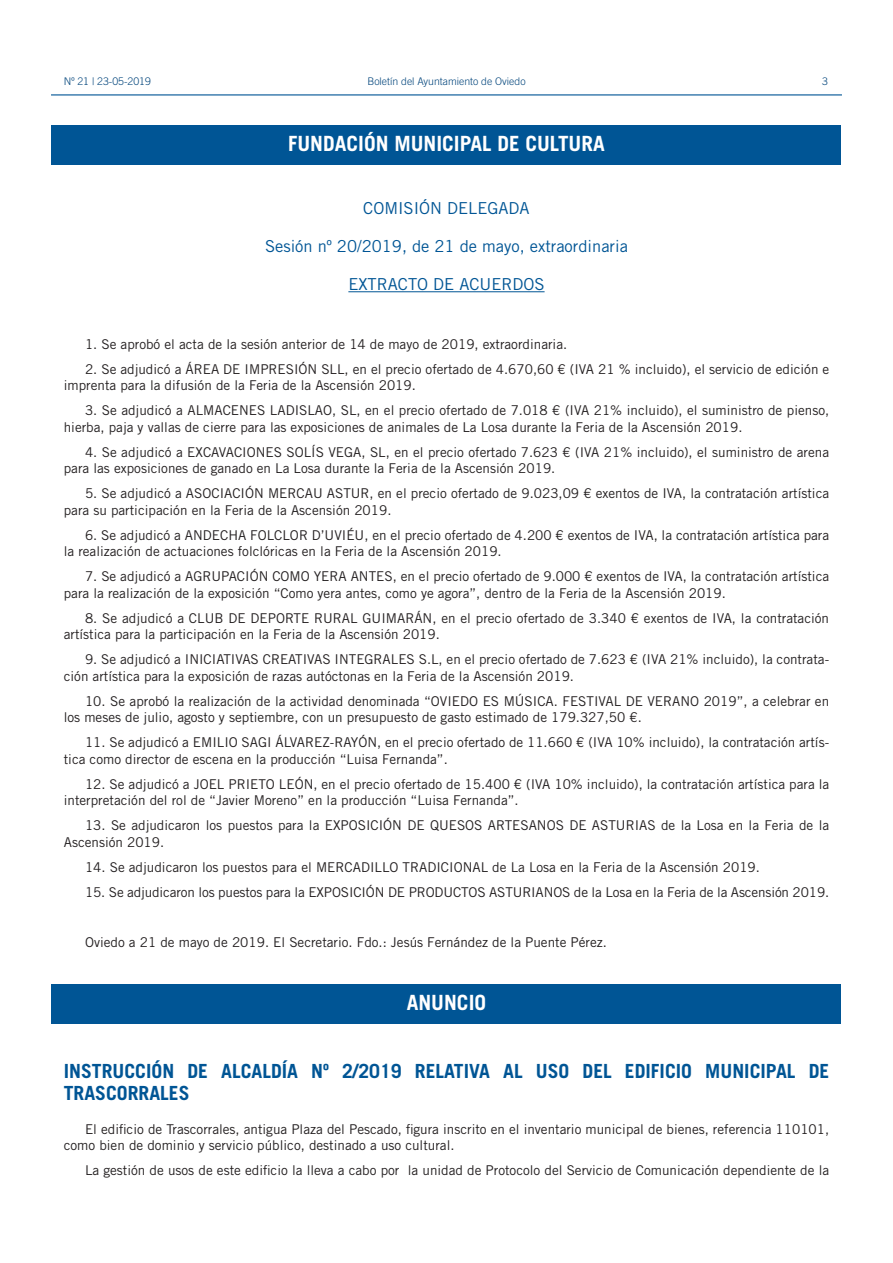
<style>
.page{position:relative;width:893px;height:1263px;background:#fff}
.page>*{position:absolute;margin:0;border:0;box-sizing:border-box;transform-origin:0 0}
.SECCIONES{font:700 21px "Trade Gothic LT Std";color:#fff}
.TÍTULOS_ANUNCIOS_tra{font:700 19.5px/22.5px "Trade Gothic LT Std";color:#005595}
.SESIONES_trade{font:16.5px "Trade Gothic LT Std";color:#005595}
.EXTRACTO_DE_ACUERDOS{font:16.5px "Trade Gothic LT Std";color:#005595}
.TEXTO_BIM_trade{font:13.5px/16.5px "Trade Gothic LT Std";color:#231f20}
.t1{font:300 10.5px "Trade Gothic LT Std";color:#00447b}
</style>
<div class="page">
<hr style="left:51px;top:94px;width:791px;height:1px;background:#005595">
<hr style="left:348px;top:291px;width:197px;height:1px;background:#005595">
<div style="left:52px;top:126px;width:789px;height:39px;background:#005595"></div>
<div style="left:52px;top:984px;width:789px;height:39px;background:#005595"></div>
<p class="t1" style="left:64px;top:75px;width:89px">Nº 21 | 23-05-2019</p>
<p class="t1" style="left:367px;top:75px;width:160px">Boletín del Ayuntamiento de Oviedo</p>
<p class="t1" style="left:822px;top:75px;width:7px">3</p>
<p class="SECCIONES" style="left:288px;top:131px;width:318px">FUNDACIÓN MUNICIPAL DE CULTURA</p>
<p class="SESIONES_trade" style="left:363px;top:198px;width:168px">COMISIÓN DELEGADA</p>
<p class="SESIONES_trade" style="left:265px;top:236px;width:364px">Sesión nº 20/2019, de 21 de mayo, extraordinaria</p>
<p class="EXTRACTO_DE_ACUERDOS" style="left:348px;top:274px;width:198px">EXTRACTO DE ACUERDOS</p>
<p class="TEXTO_BIM_trade" style="left:85px;top:335px;width:484px">1. Se aprobó el acta de la sesión anterior de 14 de mayo de 2019, extraordinaria.</p>
<p class="TEXTO_BIM_trade" style="left:64px;top:360px;width:767px;text-indent:21px">2. Se adjudicó a ÁREA DE IMPRESIÓN SLL, en el precio ofertado de 4.670,60 € (IVA 21 % incluido), el servicio de edición e imprenta para la difusión de la Feria de la Ascensión 2019.</p>
<p class="TEXTO_BIM_trade" style="left:64px;top:402px;width:767px;text-indent:21px">3. Se adjudicó a ALMACENES LADISLAO, SL, en el precio ofertado de 7.018 € (IVA 21% incluido), el suministro de pienso, hierba, paja y vallas de cierre para las exposiciones de animales de La Losa durante la Feria de la Ascensión 2019.</p>
<p class="TEXTO_BIM_trade" style="left:64px;top:443px;width:767px;text-indent:21px">4. Se adjudicó a EXCAVACIONES SOLÍS VEGA, SL, en el precio ofertado 7.623 € (IVA 21% incluido), el suministro de arena para las exposiciones de ganado en La Losa durante la Feria de la Ascensión 2019.</p>
<p class="TEXTO_BIM_trade" style="left:64px;top:485px;width:767px;text-indent:21px">5. Se adjudicó a ASOCIACIÓN MERCAU ASTUR, en el precio ofertado de 9.023,09 € exentos de IVA, la contratación artística para su participación en la Feria de la Ascensión 2019.</p>
<p class="TEXTO_BIM_trade" style="left:64px;top:526px;width:767px;text-indent:21px">6. Se adjudicó a ANDECHA FOLCLOR D’UVIÉU, en el precio ofertado de 4.200 € exentos de IVA, la contratación artística para la realización de actuaciones folclóricas en la Feria de la Ascensión 2019.</p>
<p class="TEXTO_BIM_trade" style="left:64px;top:568px;width:767px;text-indent:21px">7. Se adjudicó a AGRUPACIÓN COMO YERA ANTES, en el precio ofertado de 9.000 € exentos de IVA, la contratación artística para la realización de la exposición “Como yera antes, como ye agora”, dentro de la Feria de la Ascensión 2019.</p>
<p class="TEXTO_BIM_trade" style="left:64px;top:609px;width:767px;text-indent:21px">8. Se adjudicó a CLUB DE DEPORTE RURAL GUIMARÁN, en el precio ofertado de 3.340 € exentos de IVA, la contratación artística para la participación en la Feria de la Ascensión 2019.</p>
<p class="TEXTO_BIM_trade" style="left:64px;top:651px;width:767px;text-indent:21px">9. Se adjudicó a INICIATIVAS CREATIVAS INTEGRALES S.L, en el precio ofertado de 7.623 € (IVA 21% incluido), la contrata&shy;ción artística para la exposición de razas autóctonas en la Feria de la Ascensión 2019.</p>
<p class="TEXTO_BIM_trade" style="left:64px;top:692px;width:767px;text-indent:21px">10. Se aprobó la realización de la actividad denominada “OVIEDO ES MÚSICA. FESTIVAL DE VERANO 2019”, a celebrar en los meses de julio, agosto y septiembre, con un presupuesto de gasto estimado de 179.327,50 €.</p>
<p class="TEXTO_BIM_trade" style="left:64px;top:734px;width:767px;text-indent:21px">11. Se adjudicó a EMILIO SAGI ÁLVAREZ-RAYÓN, en el precio ofertado de 11.660 € (IVA 10% incluido), la contratación artís&shy;tica como director de escena en la producción “Luisa Fernanda”.</p>
<p class="TEXTO_BIM_trade" style="left:64px;top:775px;width:767px;text-indent:21px">12. Se adjudicó a JOEL PRIETO LEÓN, en el precio ofertado de 15.400 € (IVA 10% incluido), la contratación artística para la interpretación del rol de “Javier Moreno” en la producción “Luisa Fernanda”.</p>
<p class="TEXTO_BIM_trade" style="left:64px;top:817px;width:767px;text-indent:21px">13. Se adjudicaron los puestos para la EXPOSICIÓN DE QUESOS ARTESANOS DE ASTURIAS de la Losa en la Feria de la<br>Ascensión 2019.</p>
<p class="TEXTO_BIM_trade" style="left:85px;top:858px;width:676px">14. Se adjudicaron los puestos para el MERCADILLO TRADICIONAL de La Losa en la Feria de la Ascensión 2019.</p>
<p class="TEXTO_BIM_trade" style="left:85px;top:883px;width:746px">15. Se adjudicaron los puestos para la EXPOSICIÓN DE PRODUCTOS ASTURIANOS de la Losa en la Feria de la Ascensión 2019.</p>
<p class="TEXTO_BIM_trade" style="left:85px;top:933px;width:523px">Oviedo a 21 de mayo de 2019. El Secretario. Fdo.: Jesús Fernández de la Puente Pérez.</p>
<p class="SECCIONES" style="left:407px;top:989px;width:81px">ANUNCIO</p>
<p class="TÍTULOS_ANUNCIOS_tra" style="left:64px;top:1059px;width:767px">INSTRUCCIÓN DE ALCALDÍA Nº 2/2019 RELATIVA AL USO DEL EDIFICIO MUNICIPAL DE<br>TRASCORRALES</p>
<p class="TEXTO_BIM_trade" style="left:64px;top:1120px;width:767px;text-indent:21px">El edificio de Trascorrales, antigua Plaza del Pescado, figura inscrito en el inventario municipal de bienes, referencia 110101, como bien de dominio y servicio público, destinado a uso cultural.</p>
<p class="TEXTO_BIM_trade" style="left:85px;top:1162px;width:746px">La gestión de usos de este edificio la lleva a cabo por la unidad de Protocolo del Servicio de Comunicación dependiente de la</p>
</div>
